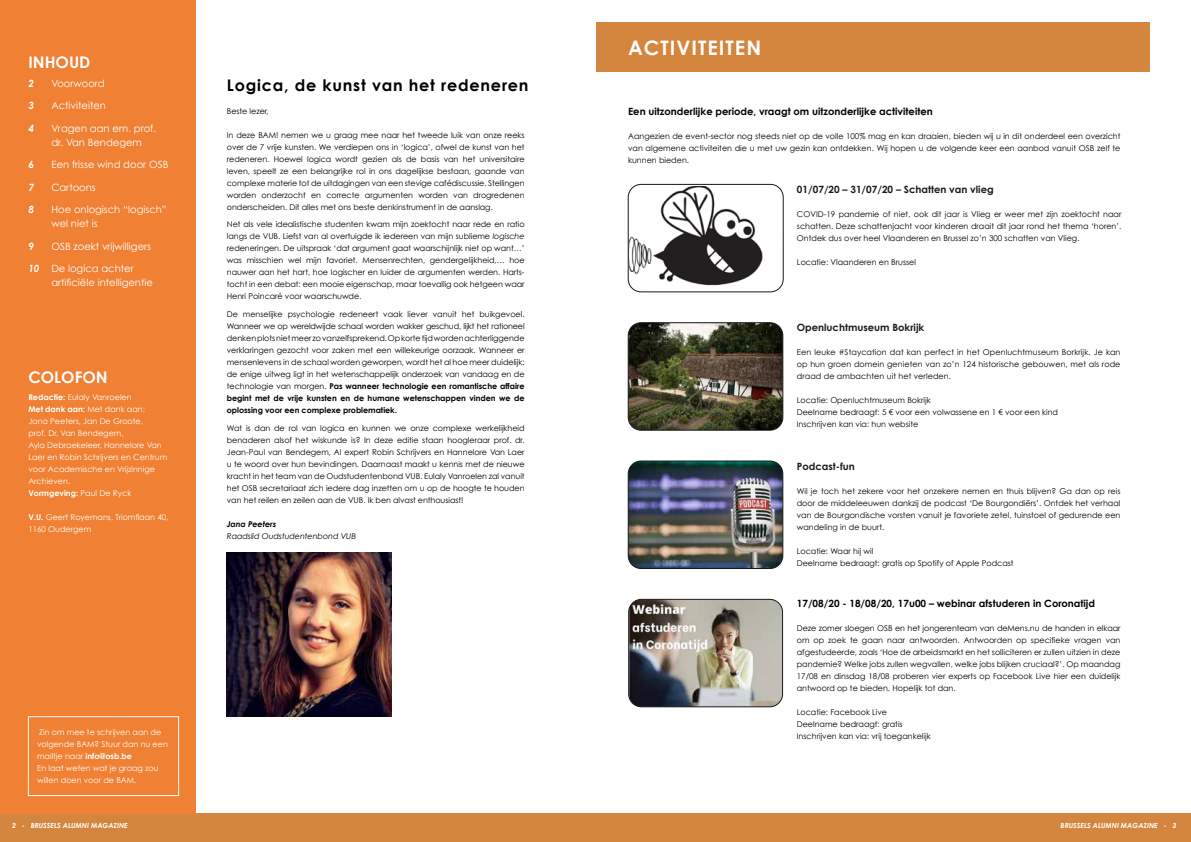
<style>
.page{position:relative;width:1191px;height:842px;background:#fff}
.page>*{position:absolute;margin:0;border:0;box-sizing:border-box;transform-origin:0 0}
.t1{font:700 20px "Century Gothic";letter-spacing:.05em;color:#fff}
.t2{font:700 16px "Century Gothic";letter-spacing:.05em;color:#000}
.t3{font:700 16px "Century Gothic";color:#fff}
.t4{font:10px/14px "Century Gothic";color:#fff}
.t5{font:700 10px "Century Gothic Pro";color:#191919}
.t6{font:700 10px "Century Gothic";color:#000}
.t7{font:700 10px "Century Gothic Pro";color:#000}
.t8{font:italic 700 10px "Century Gothic";color:#fff}
.t9{font:8px/12px "Century Gothic";color:#000;text-align:justify}
.t10{font:8px/12px "Century Gothic";color:#fff}
.t11{font:italic 8px "Century Gothic";letter-spacing:-.005em;color:#000}
.t12{font:italic 700 8px "Century Gothic";letter-spacing:-.005em;color:#000}
.t13{font:italic 700 7px "Century Gothic";color:#fff}
.s1{font-weight:700;font-style:italic}
.s2{font-weight:700}
.s3{font-style:italic}
</style>
<div class="page">
<div style="left:595px;top:813px;width:596px;height:29px;background:#d5863e"></div>
<div style="left:0;top:813px;width:595px;height:29px;background:#d5863e"></div>
<div style="left:0;top:0;width:196px;height:813px;background:#f08033"></div>
<div style="left:28px;top:716px;width:151px;height:80px;border:1px solid #fff"></div>
<div style="left:596px;top:22px;width:553px;height:50px;background:#d5863e"></div>
<img style="left:628px;top:461px;width:155px;height:107px">
<div style="left:628px;top:461px;width:155px;height:108px;border:1px solid #191919;border-radius:13px"></div>
<img style="left:628px;top:186px;width:155px;height:106px">
<div style="left:628px;top:184px;width:155px;height:108px;border:1px solid #191919;border-radius:13px"></div>
<img style="left:629px;top:599px;width:153px;height:108px">
<div style="left:628px;top:599px;width:154px;height:108px;border:1px solid #191919;border-radius:13px"></div>
<img style="left:628px;top:323px;width:155px;height:107px">
<div style="left:628px;top:323px;width:155px;height:107px;border:1px solid #191919;border-radius:13px"></div>
<img style="left:227px;top:552px;width:164px;height:164px">
<h2 class="t3" style="left:28px;top:52px;width:64px">INHOUD</h2>
<p class="t8" style="left:28px;top:77px;width:7px">2</p>
<p class="t4" style="left:51px;top:76px;width:55px">Voorwoord</p>
<p class="t8" style="left:28px;top:99px;width:7px">3</p>
<p class="t4" style="left:51px;top:99px;width:56px">Activiteiten</p>
<p class="t8" style="left:28px;top:122px;width:7px">4</p>
<p class="t4" style="left:51px;top:121px;width:106px">Vragen aan em. prof. dr. Van Bendegem</p>
<p class="t8" style="left:28px;top:158px;width:7px">6</p>
<p class="t4" style="left:51px;top:158px;width:119px">Een frisse wind door OSB</p>
<p class="t8" style="left:28px;top:181px;width:7px">7</p>
<p class="t4" style="left:51px;top:180px;width:46px">Cartoons</p>
<p class="t8" style="left:28px;top:203px;width:7px">8</p>
<p class="t4" style="left:51px;top:203px;width:117px">Hoe onlogisch “logisch” wel niet is</p>
<p class="t8" style="left:28px;top:240px;width:7px">9</p>
<p class="t4" style="left:51px;top:239px;width:101px">OSB zoekt vrijwilligers</p>
<p class="t4" style="left:51px;top:262px;width:103px;text-indent:-23px"><span class="s1">10</span> De logica achter artificiële intelligentie</p>
<h2 class="t3" style="left:28px;top:367px;width:81px">COLOFON</h2>
<p class="t10" style="left:28px;top:391px;width:140px"><span class="s2">Redactie:</span> Eulaly Vanroelen<br><span class="s2">Met dank aan:</span> Met dank aan:<br>Jana Peeters, Jan De Groote,<br>prof. Dr. Van Bendegem,<br>Ayla Debraekeleer, Hannelore Van<br>Laer en Robin Schrijvers en Centrum voor Academische en Vrijzinnige<br>Archieven.<br><span class="s2">Vormgeving:</span> Paul De Ryck</p>
<p class="t10" style="left:28px;top:511px;width:142px"><span class="s2">V.U.</span> Geert Royemans, Triomflaan 40,<br>1160 Oudergem</p>
<h2 class="t2" style="left:227px;top:75px;width:303px">Logica, de kunst van het redeneren</h2>
<p class="t9" style="left:227px;top:105px;width:43px">Beste lezer,</p>
<p class="t9" style="left:227px;top:129px;width:299px">In deze BAM! nemen we u graag mee naar het tweede luik van onze reeks over de 7 vrije kunsten. We verdiepen ons in ‘logica’, ofwel de kunst van het redeneren. Hoewel logica wordt gezien als de basis van het universitaire leven, speelt ze een belangrijke rol in ons dagelijkse bestaan, gaande van complexe materie tot de uitdagingen van een stevige cafédiscussie. Stellingen worden onderzocht en correcte argumenten worden van drogredenen onderscheiden. Dit alles met ons beste denkinstrument in de aanslag.</p>
<p class="t9" style="left:227px;top:218px;width:299px">Net als vele idealistische studenten kwam mijn zoektocht naar rede en ratio langs de VUB. Liefst van al overtuigde ik iedereen van mijn sublieme <span class="s3">logische </span>redeneringen. De uitspraak ‘dat argument gaat waarschijnlijk niet op want…’ was misschien wel mijn favoriet. Mensenrechten, gendergelijkheid,… hoe nauwer aan het hart, hoe logischer en luider de argumenten werden. Harts&shy;tocht in een debat: een mooie eigenschap, maar toevallig ook hetgeen waar Henri Poincaré voor waarschuwde.</p>
<p class="t9" style="left:227px;top:308px;width:299px">De menselijke psychologie redeneert vaak liever vanuit het buikgevoel.<br>Wanneer we op wereldwijde schaal worden wakker geschud, lijkt het rationeel denken plots niet meer zo vanzelfsprekend. Op korte tijd worden achterliggende verklaringen gezocht voor zaken met een willekeurige oorzaak. Wanneer er mensenlevens in de schaal worden geworpen, wordt het al hoe meer duidelijk: de enige uitweg ligt in het wetenschappelijk onderzoek van vandaag en de technologie van morgen. <span class="s2">Pas wanneer technologie een romantische affaire begint met de vrije kunsten en de humane wetenschappen vinden we de oplossing voor een complexe problematiek.</span></p>
<p class="t9" style="left:227px;top:422px;width:299px">Wat is dan de rol van logica en kunnen we onze complexe werkelijkheid benaderen alsof het wiskunde is? In deze editie staan hoogleraar prof. dr.<br>Jean-Paul van Bendegem, AI expert Robin Schrijvers en Hannelore Van Laer u te woord over hun bevindingen. Daarnaast maakt u kennis met de nieuwe kracht in het team van de Oudstudentenbond VUB. Eulaly Vanroelen zal vanuit het OSB secretariaat zich iedere dag inzetten om u op de hoogte te houden van het reilen en zeilen aan de VUB. Ik ben alvast enthousiast!</p>
<p class="t12" style="left:227px;top:519px;width:51px">Jana Peeters</p>
<p class="t11" style="left:227px;top:531px;width:131px">Raadslid Oudstudentenbond VUB</p>
<p class="t10" style="left:37px;top:726px;width:132px">Zin om mee te schrijven aan de volgende BAM? Stuur dan nu een mailtje naar <span class="s2">info@osb.be<br></span>En laat weten wat je graag zou willen doen voor de BAM.</p>
<h1 class="t1" style="left:628px;top:35px;width:134px">ACTIVITEITEN</h1>
<p class="t6" style="left:628px;top:105px;width:306px">Een uitzonderlijke periode, vraagt om uitzonderlijke activiteiten</p>
<p class="t9" style="left:628px;top:130px;width:494px">Aangezien de event-sector nog steeds niet op de volle 100% mag en kan draaien, bieden wij u in dit onderdeel een overzicht van algemene activiteiten die u met uw gezin kan ontdekken. Wij hopen u de volgende keer een aanbod vanuit OSB zelf te kunnen bieden.</p>
<p class="t5" style="left:797px;top:183px;width:198px">01/07/20 – 31/07/20 – Schatten van vlieg</p>
<p class="t9" style="left:797px;top:208px;width:326px">COVID-19 pandemie of niet, ook dit jaar is Vlieg er weer met zijn zoektocht naar schatten. Deze schattenjacht voor kinderen draait dit jaar rond het thema ‘horen’.<br>Ontdek dus over heel Vlaanderen en Brussel zo’n 300 schatten van Vlieg.</p>
<p class="t9" style="left:797px;top:256px;width:121px">Locatie: Vlaanderen en Brussel</p>
<p class="t5" style="left:797px;top:322px;width:129px">Openluchtmuseum Bokrijk</p>
<p class="t9" style="left:797px;top:346px;width:325px">Een leuke #Staycation dat kan perfect in het Openluchtmuseum Borkrijk. Je kan op hun groen domein genieten van zo’n 124 historische gebouwen, met als rode draad de ambachten uit het verleden.</p>
<p class="t9" style="left:797px;top:394px;width:263px;text-align:left">Locatie: Openluchtmuseum Bokrijk<br>Deelname bedraagt: 5 € voor een volwassene en 1 € voor een kind<br>Inschrijven kan via: hun website</p>
<p class="t5" style="left:797px;top:460px;width:59px">Podcast-fun</p>
<p class="t9" style="left:797px;top:485px;width:325px">Wil je toch het zekere voor het onzekere nemen en thuis blijven? Ga dan op reis door de middeleeuwen dankzij de podcast ‘De Bourgondiërs’. Ontdek het verhaal van de Bourgondische vorsten vanuit je favoriete zetel, tuinstoel of gedurende een wandeling in de buurt.</p>
<p class="t9" style="left:797px;top:545px;width:218px">Locatie: Waar hij wil<br>Deelname bedraagt: gratis op Spotify of Apple Podcast</p>
<p class="t7" style="left:797px;top:597px;width:300px">17/08/20 - 18/08/20, 17u00 – webinar afstuderen in Coronatijd</p>
<p class="t9" style="left:797px;top:621px;width:325px">Deze zomer sloegen OSB en het jongerenteam van deMens.nu de handen in elkaar om op zoek te gaan naar antwoorden. Antwoorden op specifieke vragen van afgestudeerde, zoals ‘Hoe de arbeidsmarkt en het solliciteren er zullen uitzien in deze pandemie? Welke jobs zullen wegvallen, welke jobs blijken cruciaal?’. Op maandag 17/08 en dinsdag 18/08 proberen vier experts op Facebook Live hier een duidelijk antwoord op te bieden. Hopelijk tot dan.</p>
<p class="t9" style="left:797px;top:705px;width:135px;text-align:left">Locatie: Facebook Live<br>Deelname bedraagt: gratis<br>Inschrijven kan via: vrij toegankelijk</p>
<p class="t13" style="left:12px;top:821px;width:117px">2 - BRUSSELS ALUMNI MAGAZINE</p>
<p class="t13" style="left:1060px;top:821px;width:117px">BRUSSELS ALUMNI MAGAZINE - 3</p>
</div>
